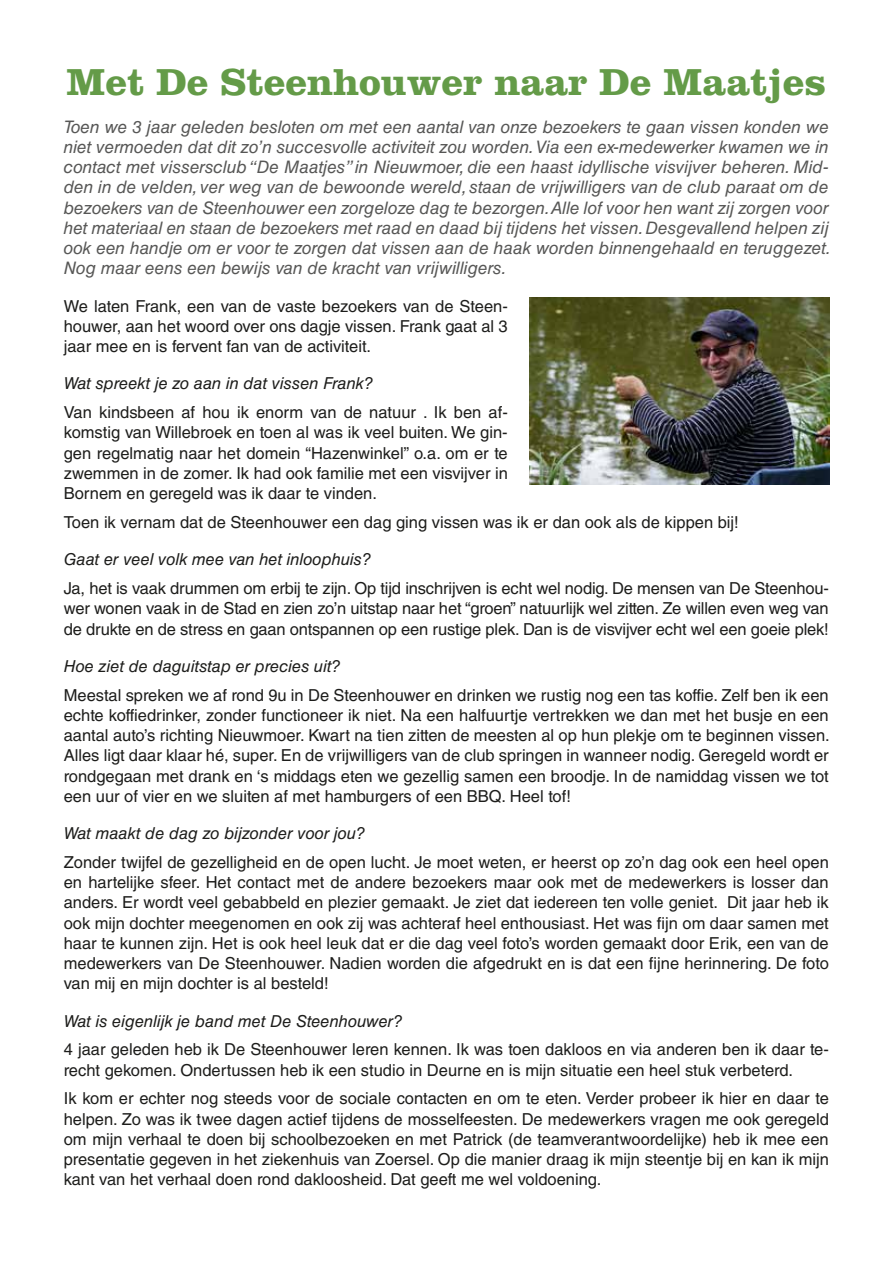
<style>
.page{position:relative;width:893px;height:1263px;background:#fff}
.page>*{position:absolute;margin:0;border:0;box-sizing:border-box;transform-origin:0 0}
.t1{font:700 39px "Clarendon LT Std";color:#649b48}
.t2{font:italic 17.25px/20.2px "Helvetica LT Std";color:#575756}
.t3{font:16.5px/20.2px "Helvetica LT Std";color:#1d1d1b;text-align:justify}
.t4{font:italic 16.5px "Helvetica LT Std";color:#1d1d1b}
</style>
<div class="page">
<img style="left:529px;top:298px;width:300px;height:187px">
<h1 class="t1" style="left:67px;top:59px;width:761px">Met De Steenhouwer naar De Maatjes</h1>
<p class="t2" style="left:64px;top:116px;width:769px">Toen we 3 jaar geleden besloten om met een aantal van onze bezoekers te gaan vissen konden we niet vermoeden dat dit zo’n succesvolle activiteit zou worden. Via een ex-medewerker kwamen we in contact met vissersclub “De Maatjes” in Nieuwmoer, die een haast idyllische visvijver beheren. Mid&shy;den in de velden, ver weg van de bewoonde wereld, staan de vrijwilligers van de club paraat om de bezoekers van de Steenhouwer een zorgeloze dag te bezorgen. Alle lof voor hen want zij zorgen voor het materiaal en staan de bezoekers met raad en daad bij tijdens het vissen. Desgevallend helpen zij ook een handje om er voor te zorgen dat vissen aan de haak worden binnengehaald en teruggezet.<br>Nog maar eens een bewijs van de kracht van vrijwilligers.</p>
<p class="t3" style="left:64px;top:296px;width:446px">We laten Frank, een van de vaste bezoekers van de Steen&shy;houwer, aan het woord over ons dagje vissen. Frank gaat al 3 jaar mee en is fervent fan van de activiteit.</p>
<p class="t4" style="left:64px;top:374px;width:311px">Wat spreekt je zo aan in dat vissen Frank?</p>
<p class="t3" style="left:64px;top:402px;width:446px">Van kindsbeen af hou ik enorm van de natuur . Ik ben af&shy;komstig van Willebroek en toen al was ik veel buiten. We gin&shy;gen regelmatig naar het domein “Hazenwinkel” o.a. om er te zwemmen in de zomer. Ik had ook familie met een visvijver in Bornem en geregeld was ik daar te vinden.</p>
<p class="t3" style="left:64px;top:512px;width:677px">Toen ik vernam dat de Steenhouwer een dag ging vissen was ik er dan ook als de kippen bij!</p>
<p class="t4" style="left:64px;top:550px;width:309px">Gaat er veel volk mee van het inloophuis?</p>
<p class="t3" style="left:64px;top:578px;width:767px">Ja, het is vaak drummen om erbij te zijn. Op tijd inschrijven is echt wel nodig. De mensen van De Steenhou&shy;wer wonen vaak in de Stad en zien zo’n uitstap naar het “groen” natuurlijk wel zitten. Ze willen even weg van de drukte en de stress en gaan ontspannen op een rustige plek. Dan is de visvijver echt wel een goeie plek!</p>
<p class="t4" style="left:64px;top:656px;width:279px">Hoe ziet de daguitstap er precies uit?</p>
<p class="t3" style="left:64px;top:685px;width:767px">Meestal spreken we af rond 9u in De Steenhouwer en drinken we rustig nog een tas koffie. Zelf ben ik een echte koffiedrinker, zonder functioneer ik niet. Na een halfuurtje vertrekken we dan met het busje en een aantal auto’s richting Nieuwmoer. Kwart na tien zitten de meesten al op hun plekje om te beginnen vissen.<br>Alles ligt daar klaar hé, super. En de vrijwilligers van de club springen in wanneer nodig. Geregeld wordt er rondgegaan met drank en ‘s middags eten we gezellig samen een broodje. In de namiddag vissen we tot een uur of vier en we sluiten af met hamburgers of een BBQ. Heel tof!</p>
<p class="t4" style="left:64px;top:824px;width:303px">Wat maakt de dag zo bijzonder voor jou?</p>
<p class="t3" style="left:64px;top:852px;width:767px">Zonder twijfel de gezelligheid en de open lucht. Je moet weten, er heerst op zo’n dag ook een heel open en hartelijke sfeer. Het contact met de andere bezoekers maar ook met de medewerkers is losser dan anders. Er wordt veel gebabbeld en plezier gemaakt. Je ziet dat iedereen ten volle geniet. Dit jaar heb ik ook mijn dochter meegenomen en ook zij was achteraf heel enthousiast. Het was fijn om daar samen met haar te kunnen zijn. Het is ook heel leuk dat er die dag veel foto’s worden gemaakt door Erik, een van de medewerkers van De Steenhouwer. Nadien worden die afgedrukt en is dat een fijne herinnering. De foto van mij en mijn dochter is al besteld!</p>
<p class="t4" style="left:64px;top:1011px;width:340px">Wat is eigenlijk je band met De Steenhouwer?</p>
<p class="t3" style="left:64px;top:1039px;width:767px">4 jaar geleden heb ik De Steenhouwer leren kennen. Ik was toen dakloos en via anderen ben ik daar te&shy;recht gekomen. Ondertussen heb ik een studio in Deurne en is mijn situatie een heel stuk verbeterd.</p>
<p class="t3" style="left:64px;top:1088px;width:767px">Ik kom er echter nog steeds voor de sociale contacten en om te eten. Verder probeer ik hier en daar te helpen. Zo was ik twee dagen actief tijdens de mosselfeesten. De medewerkers vragen me ook geregeld om mijn verhaal te doen bij schoolbezoeken en met Patrick (de teamverantwoordelijke) heb ik mee een presentatie gegeven in het ziekenhuis van Zoersel. Op die manier draag ik mijn steentje bij en kan ik mijn kant van het verhaal doen rond dakloosheid. Dat geeft me wel voldoening.</p>
</div>
